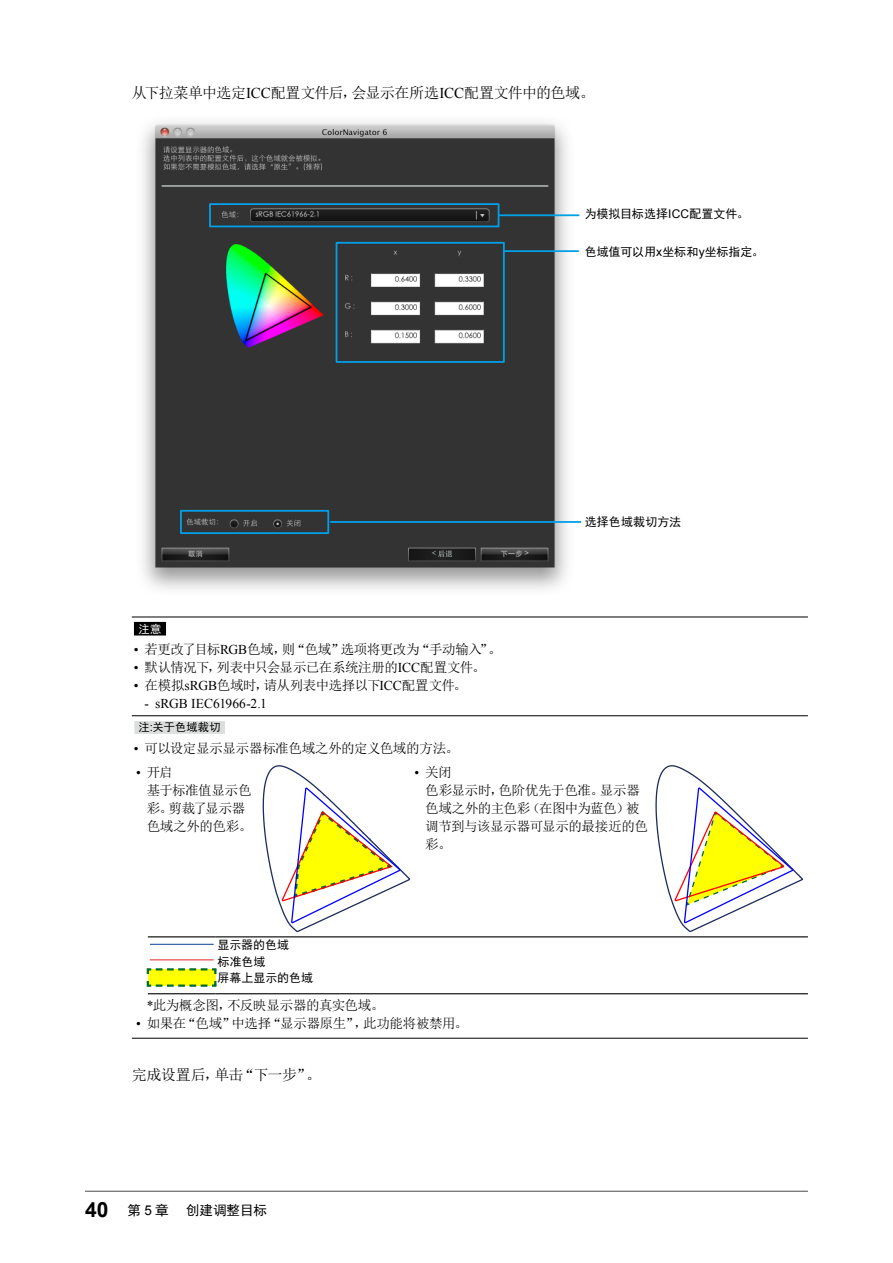
<style>
.page{position:relative;width:893px;height:1263px;background:#fff}
.page>*{position:absolute;margin:0;border:0;box-sizing:border-box;transform-origin:0 0}
.t1{font:15px "Sim Sun";letter-spacing:-.035em;color:#000}
.t2{font:13.5px/18px "Sim Sun";letter-spacing:-.025em;color:#000}
.t3{font:13.5px "Times New Roman";color:#000}
.t4{font:13.5px "Sim Hei";color:#000}
.t5{font:12px/16.2px "Sim Hei";color:#000}
.t6{font:11.25px "Sim Hei";letter-spacing:.005em;color:#000}
.t7{font:11.25px "Sim Hei";color:#fff}
.s1{font-family:"Times New Roman"}
.s2{font-family:"Arial"}
.s3{font-family:"Arial";font-weight:700;font-size:21px}
</style>
<div class="page">
<hr style="left:85px;top:1191px;width:723px;height:1px;background:#595757">
<img style="left:143px;top:122px;width:435px;height:467px">
<div style="left:336px;top:242px;width:169px;height:121px;border:2px solid #00a0e9"></div>
<div style="left:209px;top:203px;width:290px;height:24px;border:2px solid #00a0e9"></div>
<hr style="left:503px;top:250px;width:76px;height:2px;background:#00a0e9">
<hr style="left:499px;top:214px;width:80px;height:2px;background:#00a0e9">
<div style="left:180px;top:510px;width:149px;height:24px;border:2px solid #00a0e9"></div>
<hr style="left:330px;top:521px;width:251px;height:2px;background:#00a0e9">
<hr style="left:132px;top:617px;width:676px;height:1px;background:#000">
<hr style="left:132px;top:715px;width:676px;height:1px;background:#000">
<hr style="left:132px;top:1038px;width:676px;height:1px;background:#000">
<div style="left:134px;top:622px;width:32px;height:13px;background:#000"></div>
<div style="left:134px;top:721px;width:91px;height:13px;background:#dcdddd"></div>
<svg style="left:263px;top:765px;width:147px;height:167px"></svg>
<svg style="left:655px;top:765px;width:148px;height:167px"></svg>
<hr style="left:148px;top:936px;width:67px;height:1px;background:#000">
<hr style="left:215px;top:936px;width:593px;height:1px;background:#000">
<svg style="left:146px;top:968px;width:71px;height:19px"></svg>
<hr style="left:148px;top:993px;width:67px;height:1px;background:#000">
<hr style="left:215px;top:993px;width:593px;height:1px;background:#000">
<hr style="left:150px;top:944px;width:64px;height:1px;background:#194a9e">
<hr style="left:150px;top:959px;width:64px;height:1px;background:#e83130">
<p class="t1" style="left:132px;top:85px;width:464px">从下拉菜单中选定<span class="s1">ICC</span>配置文件后，会显示在所选<span class="s1">ICC</span>配置文件中的色域。</p>
<p class="t5" style="left:585px;top:206px;width:166px">为模拟目标选择<span class="s2">ICC</span>配置文件。</p>
<p class="t5" style="left:585px;top:243px;width:181px">色域值可以用<span class="s2">x</span>坐标和<span class="s2">y</span>坐标指定。</p>
<p class="t5" style="left:585px;top:513px;width:98px">选择色域裁切方法</p>
<p class="t7" style="left:139px;top:623px;width:24px">注意</p>
<p class="t2" style="left:134px;top:640px;width:369px"><span class="s1">•</span> 若更改了目标<span class="s1">RGB</span>色域，则“色域”选项将更改为“手动输入”。</p>
<p class="t2" style="left:134px;top:658px;width:353px"><span class="s1">•</span> 默认情况下，列表中只会显示已在系统注册的<span class="s1">ICC</span>配置文件。</p>
<p class="t2" style="left:134px;top:676px;width:335px"><span class="s1">•</span> 在模拟<span class="s1">sRGB</span>色域时，请从列表中选择以下<span class="s1">ICC</span>配置文件。</p>
<p class="t3" style="left:145px;top:694px;width:124px">- sRGB IEC61966-2.1</p>
<p class="t6" style="left:139px;top:722px;width:84px">注<span class="s2">:</span>关于色域裁切</p>
<p class="t2" style="left:134px;top:739px;width:326px"><span class="s1">•</span> 可以设定显示显示器标准色域之外的定义色域的方法。</p>
<p class="t2" style="left:147px;top:763px;width:107px;text-indent:-11px"><span class="s1">•</span> 开启<br>基于标准值显示色彩。剪裁了显示器色域之外的色彩。</p>
<p class="t2" style="left:425px;top:763px;width:224px;text-indent:-11px"><span class="s1">•</span> 关闭<br>色彩显示时，色阶优先于色准。显示器色域之外的主色彩（在图中为蓝色）被调节到与该显示器可显示的最接近的色彩。</p>
<p class="t5" style="left:217px;top:937px;width:97px">显示器的色域<br>标准色域<br>屏幕上显示的色域</p>
<p class="t2" style="left:147px;top:996px;width:239px"><span class="s1">*</span>此为概念图，不反映显示器的真实色域。</p>
<p class="t2" style="left:136px;top:1014px;width:333px"><span class="s1">•</span> 如果在“色域”中选择“显示器原生”，此功能将被禁用。</p>
<p class="t1" style="left:132px;top:1067px;width:191px">完成设置后，单击“下一步”。</p>
<p class="t4" style="left:85px;top:1203px;width:184px"><span class="s3">40</span> 第 <span class="s2">5</span> 章　创建调整目标</p>
</div>
